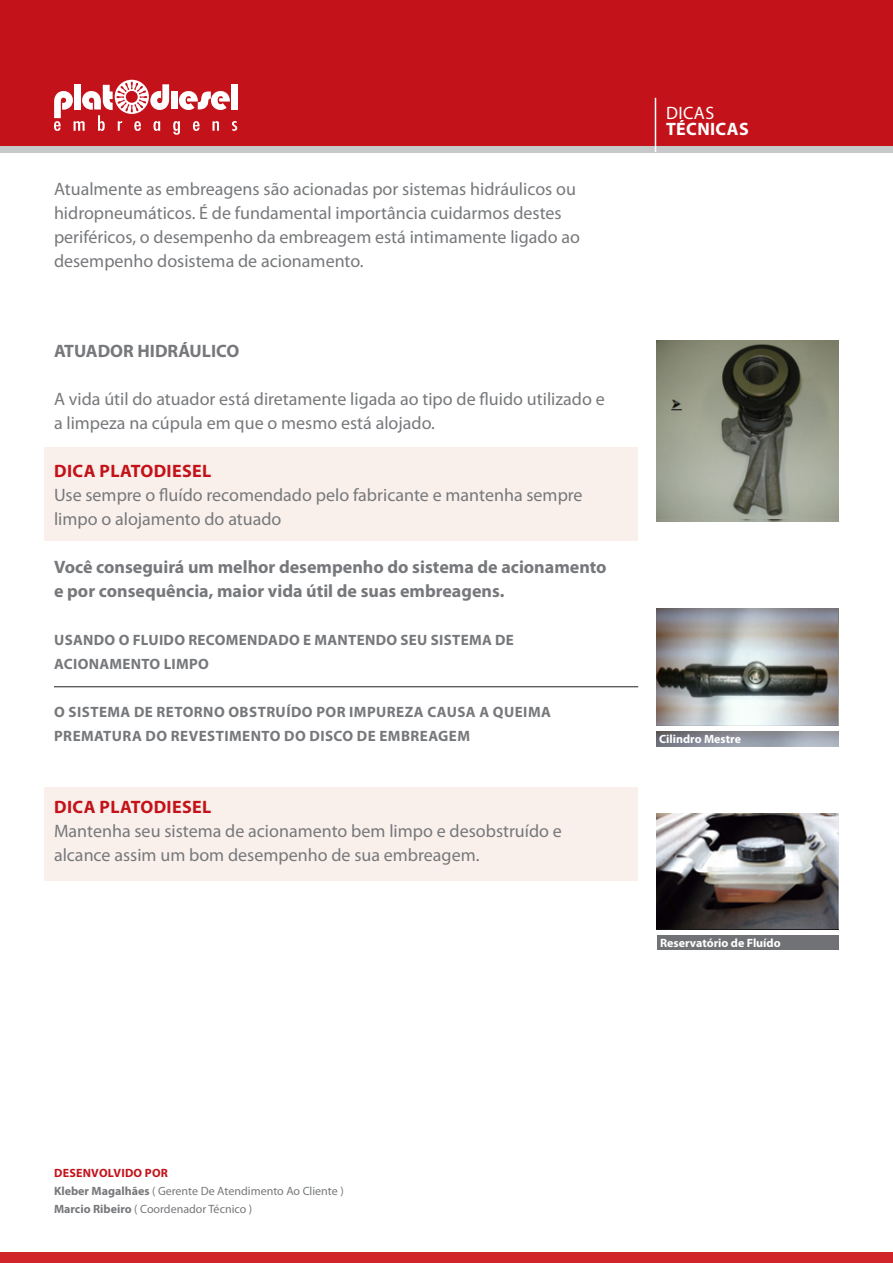
<style>
.page{position:relative;width:893px;height:1263px;background:#fff}
.page>*{position:absolute;margin:0;border:0;box-sizing:border-box;transform-origin:0 0}
.t1{font:18px/24px "Myriad Pro";color:#76787b}
.t2{font:700 18px/24px "Myriad Pro";color:#76787b}
.t3{font:700 18px "Myriad Pro";letter-spacing:.02em;color:#c4121a}
.t4{font:700 18px "Myriad Pro";color:#fff}
.t5{font:18px "Myriad Pro";letter-spacing:.02em;color:#fff}
.t6{font:700 15px/24px "Myriad Pro";letter-spacing:.03em;color:#76787b}
.t7{font:12px/18px "Myriad Pro";color:#76787b}
.t8{font:700 12px "Myriad Pro";color:#fff}
.t9{font:700 12px "Myriad Pro";color:#c4121a}
.s1{font-weight:700;color:#c4121a}
.s2{font-weight:700}
</style>
<div class="page">
<div style="left:0;top:0;width:893px;height:153px;background:#c7c8ca"></div>
<div style="left:0;top:0;width:893px;height:146px;background:#c4121a"></div>
<hr style="left:655px;top:98px;width:1px;height:54px;background:#fff">
<div style="left:231px;top:84px;width:7px;height:25px;background:#fff"></div>
<svg style="left:54px;top:80px;width:183px;height:55px"></svg>
<div style="left:44px;top:787px;width:593px;height:93px;background:#faf0eb"></div>
<div style="left:44px;top:448px;width:593px;height:93px;background:#faf0eb"></div>
<div style="left:0;top:1252px;width:893px;height:11px;background:#d1232a"></div>
<img style="left:657px;top:731px;width:182px;height:15px">
<div style="left:657px;top:935px;width:182px;height:15px;background:#717275"></div>
<hr style="left:54px;top:686px;width:584px;height:1px;background:#231f20">
<img style="left:656px;top:340px;width:183px;height:179px">
<img style="left:656px;top:608px;width:183px;height:118px">
<img style="left:656px;top:814px;width:183px;height:114px">
<p class="t1" style="left:54px;top:177px;width:527px">Atualmente as embreagens são acionadas por sistemas hidráulicos ou hidropneumáticos. É de fundamental importância cuidarmos destes periféricos, o desempenho da embreagem está intimamente ligado ao desempenho dosistema de acionamento.</p>
<p class="t2" style="left:54px;top:338px;width:187px">ATUADOR HIDRÁULICO</p>
<p class="t1" style="left:54px;top:387px;width:552px">A vida útil do atuador está diretamente ligada ao tipo de fluido utilizado e a limpeza na cúpula em que o mesmo está alojado.</p>
<p class="t3" style="left:54px;top:459px;width:159px">DICA PLATODIESEL</p>
<p class="t1" style="left:54px;top:483px;width:530px">Use sempre o fluído recomendado pelo fabricante e mantenha sempre limpo o alojamento do atuado</p>
<p class="t2" style="left:54px;top:554px;width:554px">Você conseguirá um melhor desempenho do sistema de acionamento e por consequência, maior vida útil de suas embreagens.</p>
<p class="t6" style="left:54px;top:627px;width:461px">USANDO O FLUIDO RECOMENDADO E MANTENDO SEU SISTEMA DE<br>ACIONAMENTO LIMPO</p>
<p class="t6" style="left:54px;top:699px;width:498px">O SISTEMA DE RETORNO OBSTRUÍDO POR IMPUREZA CAUSA A QUEIMA<br>PREMATURA DO REVESTIMENTO DO DISCO DE EMBREAGEM</p>
<p class="t3" style="left:54px;top:795px;width:159px">DICA PLATODIESEL</p>
<p class="t1" style="left:54px;top:819px;width:509px">Mantenha seu sistema de acionamento bem limpo e desobstruído e alcance assim um bom desempenho de sua embreagem.</p>
<p class="t5" style="left:666px;top:102px;width:48px">Dicas</p>
<p class="t4" style="left:666px;top:117px;width:22px">Técnicas</p>
<p class="t8" style="left:659px;top:731px;width:83px">Cilindro Mestre</p>
<p class="t8" style="left:660px;top:935px;width:122px">Reservatório de Fluído</p>
<p class="t7" style="left:54px;top:1164px;width:291px;text-indent:91px"><span class="s1">Por<br></span><span class="s2">Kleber Magalhães</span> ( Gerente De Atendimento Ao Cliente )<br><span class="s2">Marcio Ribeiro</span> ( Coordenador Técnico )</p>
<p class="t9" style="left:54px;top:1165px;width:17px">Desenvolvido</p>
</div>
